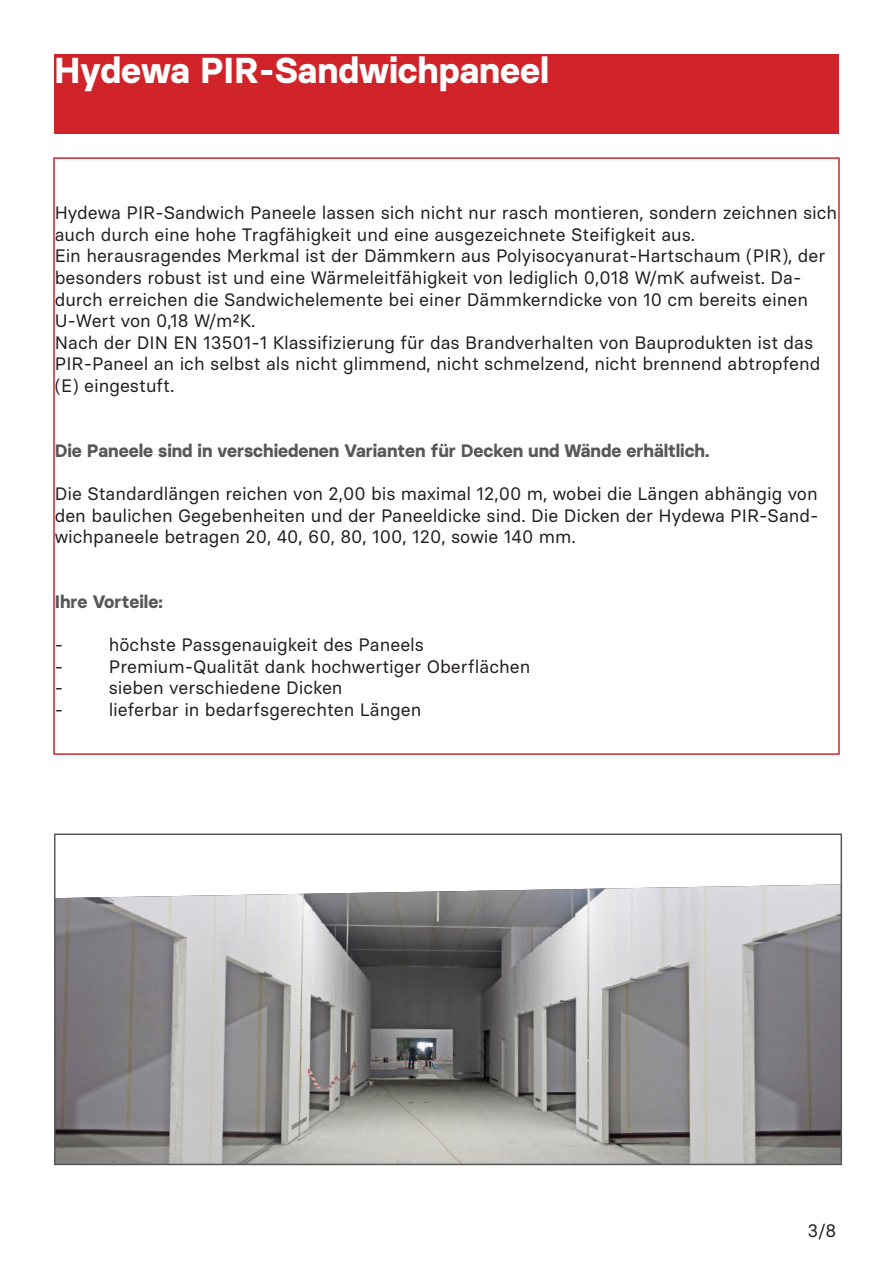
<style>
.page{position:relative;width:893px;height:1263px;background:#fff}
.page>*{position:absolute;margin:0;border:0;box-sizing:border-box;transform-origin:0 0}
.t1{font:700 36px "Basier Square";color:#fff}
.t2{font:18px/21.6px "Basier Square";color:#231f20}
.t3{font:700 18px "Basier Square";color:#57585a}
</style>
<div class="page">
<img style="left:57px;top:884px;width:782px;height:278px">
<div style="left:54px;top:833px;width:788px;height:332px;border:2px solid #57585a"></div>
<div style="left:54px;top:54px;width:785px;height:80px;background:#d1232a"></div>
<p class="t1" style="left:54px;top:48px;width:496px">Hydewa PIR-Sandwichpaneel</p>
<p class="t2" style="left:55px;top:202px;width:784px">Hydewa PIR-Sandwich Paneele lassen sich nicht nur rasch montieren, sondern zeichnen sich auch durch eine hohe Tragfähigkeit und eine ausgezeichnete Steifigkeit aus.</p>
<p class="t2" style="left:55px;top:245px;width:772px">Ein herausragendes Merkmal ist der Dämmkern aus Polyisocyanurat-Hartschaum (PIR), der besonders robust ist und eine Wärmeleitfähigkeit von lediglich 0,018 W/mK aufweist. Da&shy;durch erreichen die Sandwichelemente bei einer Dämmkerndicke von 10 cm bereits einen U-Wert von 0,18 W/m²K.</p>
<p class="t2" style="left:55px;top:331px;width:767px">Nach der DIN EN 13501-1 Klassifizierung für das Brandverhalten von Bauprodukten ist das<br>PIR-Paneel an ich selbst als nicht glimmend, nicht schmelzend, nicht brennend abtropfend (E) eingestuft.</p>
<p class="t3" style="left:55px;top:439px;width:656px">Die Paneele sind in verschiedenen Varianten für Decken und Wände erhältlich.</p>
<p class="t2" style="left:55px;top:483px;width:765px;text-align:justify">Die Standardlängen reichen von 2,00 bis maximal 12,00 m, wobei die Längen abhängig von den baulichen Gegebenheiten und der Paneeldicke sind. Die Dicken der Hydewa PIR-Sand&shy;wichpaneele betragen 20, 40, 60, 80, 100, 120, sowie 140 mm.</p>
<p class="t3" style="left:55px;top:590px;width:109px">Ihre Vorteile:</p>
<p class="t2" style="left:55px;top:634px;width:10px">-</p>
<p class="t2" style="left:109px;top:634px;width:317px">höchste Passgenauigkeit des Paneels</p>
<p class="t2" style="left:55px;top:655px;width:10px">-</p>
<p class="t2" style="left:109px;top:655px;width:423px">Premium-Qualität dank hochwertiger Oberflächen</p>
<p class="t2" style="left:55px;top:677px;width:10px">-</p>
<p class="t2" style="left:109px;top:677px;width:235px">sieben verschiedene Dicken</p>
<p class="t2" style="left:55px;top:699px;width:10px">-</p>
<p class="t2" style="left:109px;top:699px;width:314px">lieferbar in bedarfsgerechten Längen</p>
<p class="t2" style="left:807px;top:1219px;width:30px">3/8</p>
</div>
